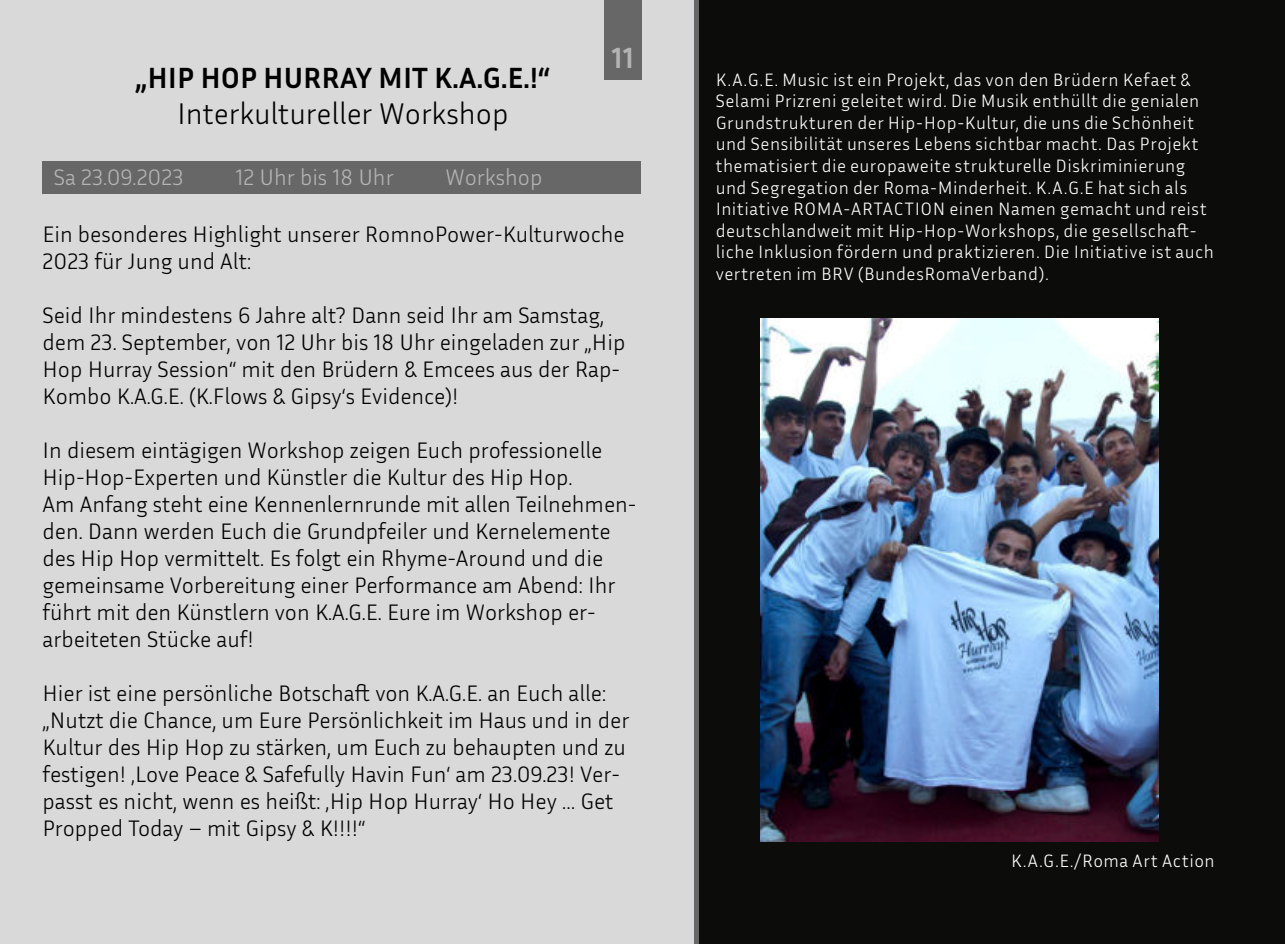
<style>
.page{position:relative;width:1285px;height:944px;background:#fff}
.page>*{position:absolute;margin:0;border:0;box-sizing:border-box;transform-origin:0 0}
.t1{font:700 30px "Inria Sans";color:#000}
.t2{font:300 30px "Inria Sans";color:#000}
.t3{font:700 30px "Inria Sans";color:#b3b4b3}
.t4{font:300 22.5px/27px "Inria Sans";color:#000}
.t5{font:300 22.5px "Inria Sans";color:#b3b4b3}
.t6{font:300 18px/21.6px "Inria Sans";letter-spacing:.03em;color:#fff}
</style>
<div class="page">
<div style="left:699px;top:0;width:585px;height:944px;background:#0c0d0b"></div>
<div style="left:0;top:0;width:693px;height:944px;background:#dad9da"></div>
<div style="left:604px;top:0;width:37px;height:80px;background:#676767"></div>
<div style="left:43px;top:161px;width:597px;height:32px;background:#676767"></div>
<img style="left:760px;top:319px;width:397px;height:522px">
<h1 class="t3" style="left:611px;top:47px;width:24px">11</h1>
<h1 class="t1" style="left:135px;top:68px;width:416px">„HIP HOP HURRAY MIT K.A.G.E.!“</h1>
<h1 class="t2" style="left:177px;top:102px;width:333px">Interkultureller Workshop</h1>
<p class="t5" style="left:54px;top:168px;width:131px">Sa 23.09.2023</p>
<p class="t5" style="left:235px;top:168px;width:160px">12 Uhr bis 18 Uhr</p>
<p class="t5" style="left:445px;top:168px;width:99px">Workshop</p>
<p class="t4" style="left:43px;top:223px;width:583px">Ein besonderes Highlight unserer RomnoPower-Kulturwoche<br>2023 für Jung und Alt:</p>
<p class="t4" style="left:43px;top:304px;width:584px">Seid Ihr mindestens 6 Jahre alt? Dann seid Ihr am Samstag, dem 23. September, von 12 Uhr bis 18 Uhr eingeladen zur „Hip Hop Hurray Session“ mit den Brüdern &amp; Emcees aus der Rap-Kombo K.A.G.E. (K.Flows &amp; Gipsy‘s Evidence)!</p>
<p class="t4" style="left:43px;top:439px;width:595px">In diesem eintägigen Workshop zeigen Euch professionelle Hip-Hop-Experten und Künstler die Kultur des Hip Hop.<br>Am Anfang steht eine Kennenlernrunde mit allen Teilnehmen&shy;den. Dann werden Euch die Grundpfeiler und Kernelemente des Hip Hop vermittelt. Es folgt ein Rhyme-Around und die gemeinsame Vorbereitung einer Performance am Abend: Ihr führt mit den Künstlern von K.A.G.E. Eure im Workshop er&shy;arbeiteten Stücke auf!</p>
<p class="t4" style="left:43px;top:679px;width:588px">Hier ist eine persönliche Botschaft von K.A.G.E. an Euch alle: „Nutzt die Chance, um Eure Persönlichkeit im Haus und in der Kultur des Hip Hop zu stärken, um Euch zu behaupten und zu festigen! ‚Love Peace &amp; Safefully Havin Fun‘ am 23.09.23! Ver&shy;passt es nicht, wenn es heißt: ‚Hip Hop Hurray‘ Ho Hey … Get Propped Today – mit Gipsy &amp; K!!!!“</p>
<p class="t6" style="left:715px;top:70px;width:500px">K.A.G.E. Music ist ein Projekt, das von den Brüdern Kefaet &amp; Selami Prizreni geleitet wird. Die Musik enthüllt die genialen Grundstrukturen der Hip-Hop-Kultur, die uns die Schönheit und Sensibilität unseres Lebens sichtbar macht. Das Projekt thematisiert die europaweite strukturelle Diskriminierung und Segregation der Roma-Minderheit. K.A.G.E hat sich als Initiative ROMA-ARTACTION einen Namen gemacht und reist deutschlandweit mit Hip-Hop-Workshops, die gesellschaft&shy;liche Inklusion fördern und praktizieren. Die Initiative ist auch vertreten im BRV (BundesRomaVerband).</p>
<p class="t6" style="left:1010px;top:852px;width:205px">K.A.G.E./Roma Art Action</p>
</div>
